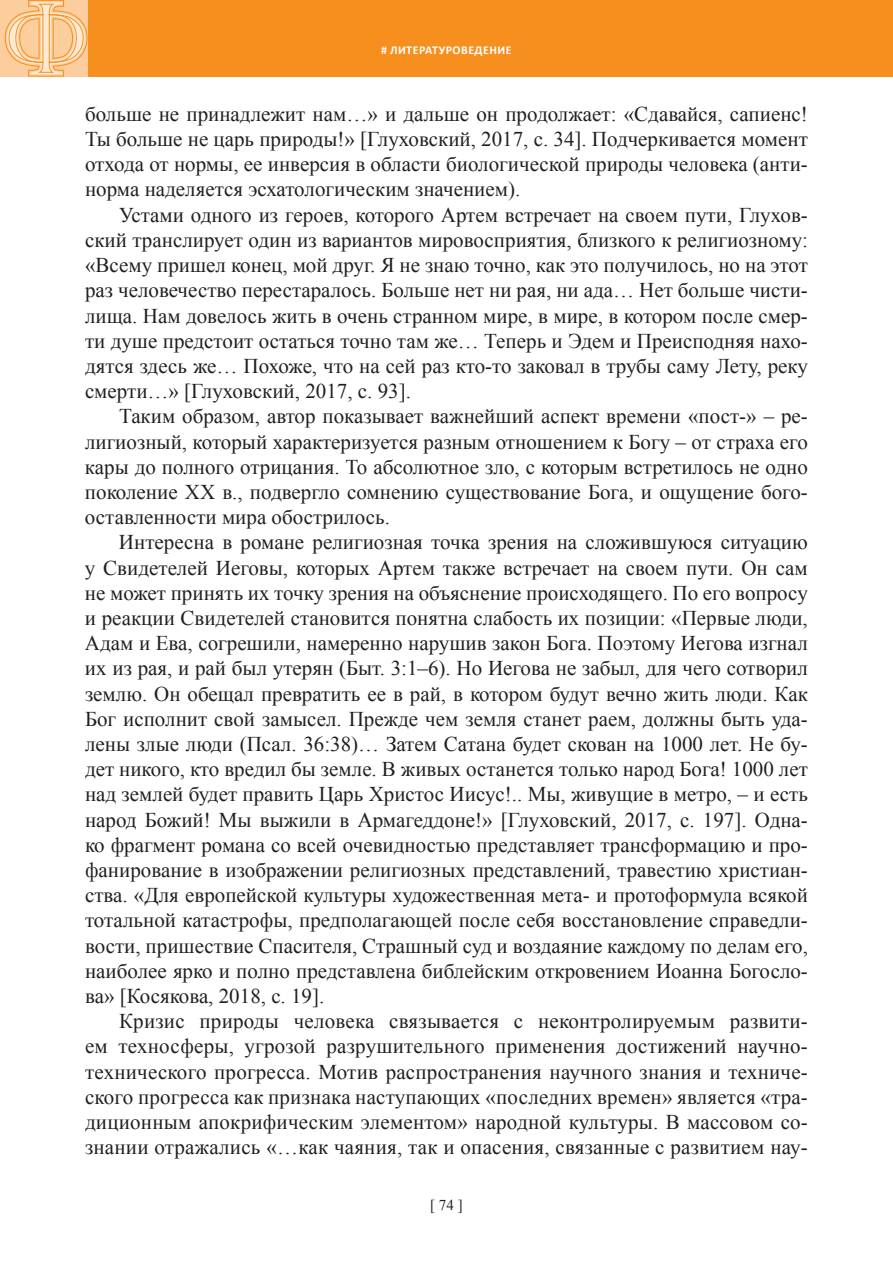
<style>
.page{position:relative;width:893px;height:1263px;background:#fff}
.page>*{position:absolute;margin:0;border:0;box-sizing:border-box;transform-origin:0 0}
.t1{font:21px/25.2px "Times New Roman";color:#231f20;text-align:justify}
.t2{font:15px "Times New Roman";color:#231f20}
.t3{font:700 12px "Calibri";letter-spacing:.04em;color:#fff}
</style>
<div class="page">
<div style="left:0;top:0;width:893px;height:77px;background:#f68f1e"></div>
<div style="left:0;top:0;width:88px;height:77px;background:#fdce9d"></div>
<svg style="left:4px;top:0;width:84px;height:77px"></svg>
<p class="t3" style="left:381px;top:43px;width:132px"># ЛИТЕРАТУРОВЕДЕНИЕ</p>
<p class="t1" style="left:85px;top:101px;width:724px">больше не принадлежит нам…» и дальше он продолжает: «Сдавайся, сапиенс!<br>Ты больше не царь природы!» [Глуховский, 2017, с. 34]. Подчеркивается момент отхода от нормы, ее инверсия в области биологической природы человека (анти&shy;норма наделяется эсхатологическим значением).</p>
<p class="t1" style="left:85px;top:202px;width:724px;text-indent:34px">Устами одного из героев, которого Артем встречает на своем пути, Глухов&shy;ский транслирует один из вариантов мировосприятия, близкого к религиозному: «Всему пришел конец, мой друг. Я не знаю точно, как это получилось, но на этот раз человечество перестаралось. Больше нет ни рая, ни ада… Нет больше чисти&shy;лища. Нам довелось жить в очень странном мире, в мире, в котором после смер&shy;ти душе предстоит остаться точно там же… Теперь и Эдем и Преисподняя нахо&shy;дятся здесь же… Похоже, что на сей раз кто-то заковал в трубы саму Лету, реку смерти…» [Глуховский, 2017, с. 93].</p>
<p class="t1" style="left:85px;top:403px;width:724px;text-indent:34px">Таким образом, автор показывает важнейший аспект времени «пост-» – ре&shy;лигиозный, который характеризуется разным отношением к Богу – от страха его кары до полного отрицания. То абсолютное зло, с которым встретилось не одно поколение XX в., подвергло сомнению существование Бога, и ощущение бого&shy;оставленности мира обострилось.</p>
<p class="t1" style="left:85px;top:529px;width:724px;text-indent:34px">Интересна в романе религиозная точка зрения на сложившуюся ситуацию у Свидетелей Иеговы, которых Артем также встречает на своем пути. Он сам не может принять их точку зрения на объяснение происходящего. По его вопросу и реакции Свидетелей становится понятна слабость их позиции: «Первые люди, Адам и Ева, согрешили, намеренно нарушив закон Бога. Поэтому Иегова изгнал их из рая, и рай был утерян (Быт. 3:1–6). Но Иегова не забыл, для чего сотворил землю. Он обещал превратить ее в рай, в котором будут вечно жить люди. Как Бог исполнит свой замысел. Прежде чем земля станет раем, должны быть уда&shy;лены злые люди (Псал. 36:38)… Затем Сатана будет скован на 1000 лет. Не бу&shy;дет никого, кто вредил бы земле. В живых останется только народ Бога! 1000 лет над землей будет править Царь Христос Иисус!.. Мы, живущие в метро, – и есть народ Божий! Мы выжили в Армагеддоне!» [Глуховский, 2017, с. 197]. Одна&shy;ко фрагмент романа со всей очевидностью представляет трансформацию и про&shy;фанирование в изображении религиозных представлений, травестию христиан&shy;ства. «Для европейской культуры художественная мета- и протоформула всякой тотальной катастрофы, предполагающей после себя восстановление справедли&shy;вости, пришествие Спасителя, Страшный суд и воздаяние каждому по делам его, наиболее ярко и полно представлена библейским откровением Иоанна Богосло&shy;ва» [Косякова, 2018, с. 19].</p>
<p class="t1" style="left:85px;top:1008px;width:724px;text-indent:34px">Кризис природы человека связывается с неконтролируемым развити&shy;ем техносферы, угрозой разрушительного применения достижений научно&shy;технического прогресса. Мотив распространения научного знания и техниче&shy;ского прогресса как признака наступающих «последних времен» является «тра&shy;диционным апокрифическим элементом» народной культуры. В массовом со&shy;знании отражались «…как чаяния, так и опасения, связанные с развитием нау-</p>
<p class="t2" style="left:430px;top:1194px;width:34px">[ 74 ]</p>
</div>
